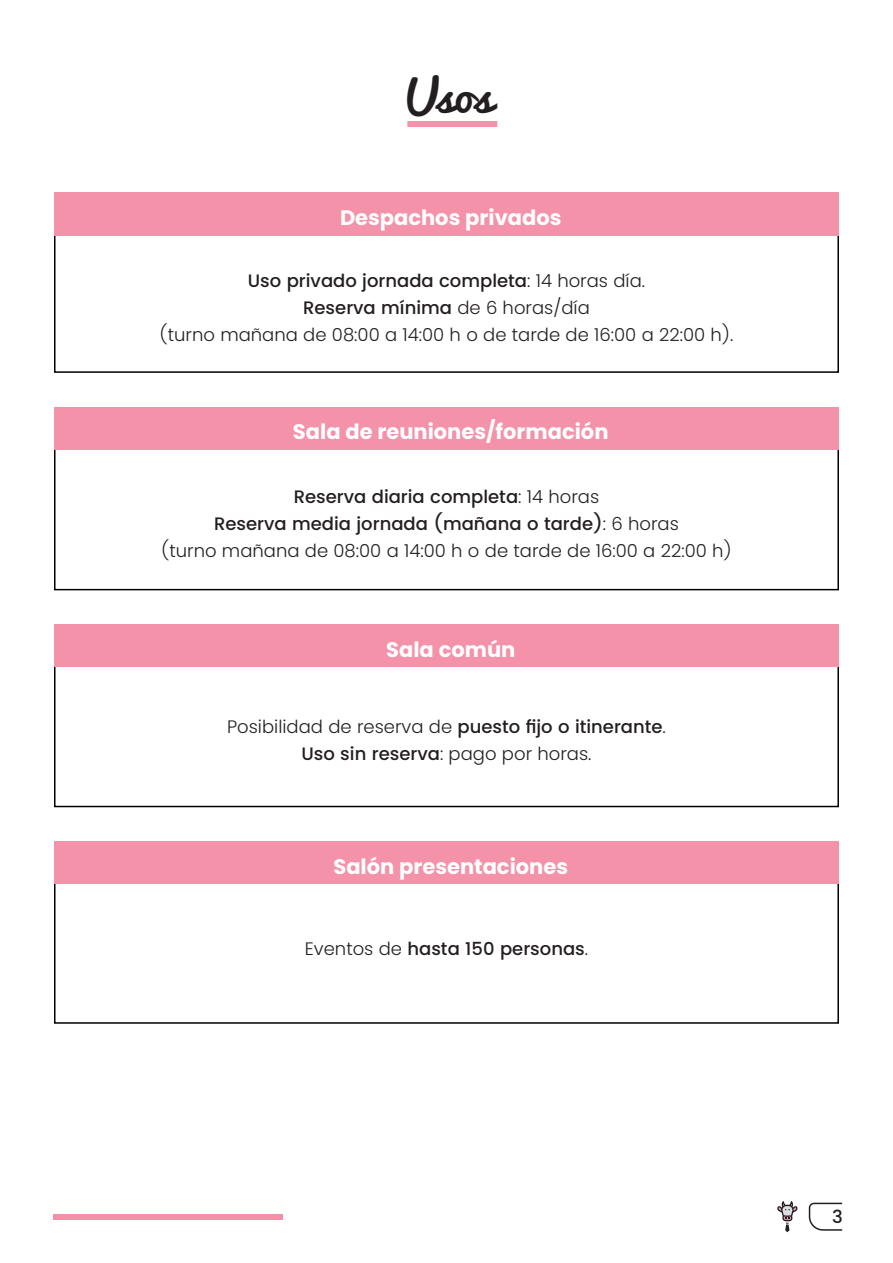
<style>
.page{position:relative;width:893px;height:1263px;background:#fff}
.page>*{position:absolute;margin:0;border:0;box-sizing:border-box;transform-origin:0 0}
.t1{font:45px "Pacifico";color:#231f20}
.t2{font:700 21px "Poppins";color:#fff}
.t3{font:300 18px/27px "Poppins";color:#231f20;text-align:center}
.t4{font:500 18px "Poppins";color:#231f20}
.s1{font-weight:500}
.s2{font-weight:300}
</style>
<div class="page">
<svg style="left:777px;top:1201px;width:20px;height:31px"></svg>
<svg style="left:808px;top:1202px;width:35px;height:29px"></svg>
<div style="left:53px;top:1214px;width:229px;height:5px;background:#f491a8"></div>
<div style="left:54px;top:203px;width:785px;height:170px;border:2px solid #000"></div>
<div style="left:54px;top:193px;width:785px;height:43px;background:#f492a9"></div>
<div style="left:54px;top:419px;width:785px;height:171px;border:2px solid #000"></div>
<div style="left:54px;top:407px;width:785px;height:42px;background:#f492a9"></div>
<div style="left:54px;top:641px;width:785px;height:166px;border:2px solid #000"></div>
<div style="left:54px;top:624px;width:785px;height:43px;background:#f492a9"></div>
<div style="left:54px;top:868px;width:785px;height:156px;border:2px solid #000"></div>
<div style="left:54px;top:841px;width:785px;height:43px;background:#f492a9"></div>
<div style="left:407px;top:121px;width:90px;height:6px;background:#f492a9"></div>
<h1 class="t1" style="left:405px;top:71px;width:89px">Usos</h1>
<p class="t2" style="left:340px;top:206px;width:223px">Despachos privados</p>
<p class="t3" style="left:160px;top:267px;width:575px"><span class="s1">Uso privado jornada completa</span>: 14 horas día.<br><span class="s1">Reserva mínima</span> de 6 horas/día<br>(turno mañana de 08:00 a 14:00 h o de tarde de 16:00 a 22:00 h).</p>
<p class="t2" style="left:293px;top:420px;width:317px">Sala de reuniones/formación</p>
<p class="t3" style="left:161px;top:483px;width:572px"><span class="s1">Reserva diaria completa</span>: 14 horas<br><span class="s1">Reserva media jornada (mañana o tarde)</span>: 6 horas<br>(turno mañana de 08:00 a 14:00 h o de tarde de 16:00 a 22:00 h)</p>
<p class="t2" style="left:386px;top:637px;width:131px">Sala común</p>
<p class="t3" style="left:227px;top:713px;width:440px">Posibilidad de reserva de <span class="s1">puesto fijo o itinerante</span>.<br><span class="s1">Uso sin reserva</span>: pago por horas.</p>
<p class="t2" style="left:333px;top:854px;width:236px">Salón presentaciones</p>
<p class="t4" style="left:305px;top:939px;width:285px"><span class="s2">Eventos de</span> hasta 150 personas<span class="s2">.</span></p>
<p class="t4" style="left:832px;top:1207px;width:12px">3</p>
</div>
